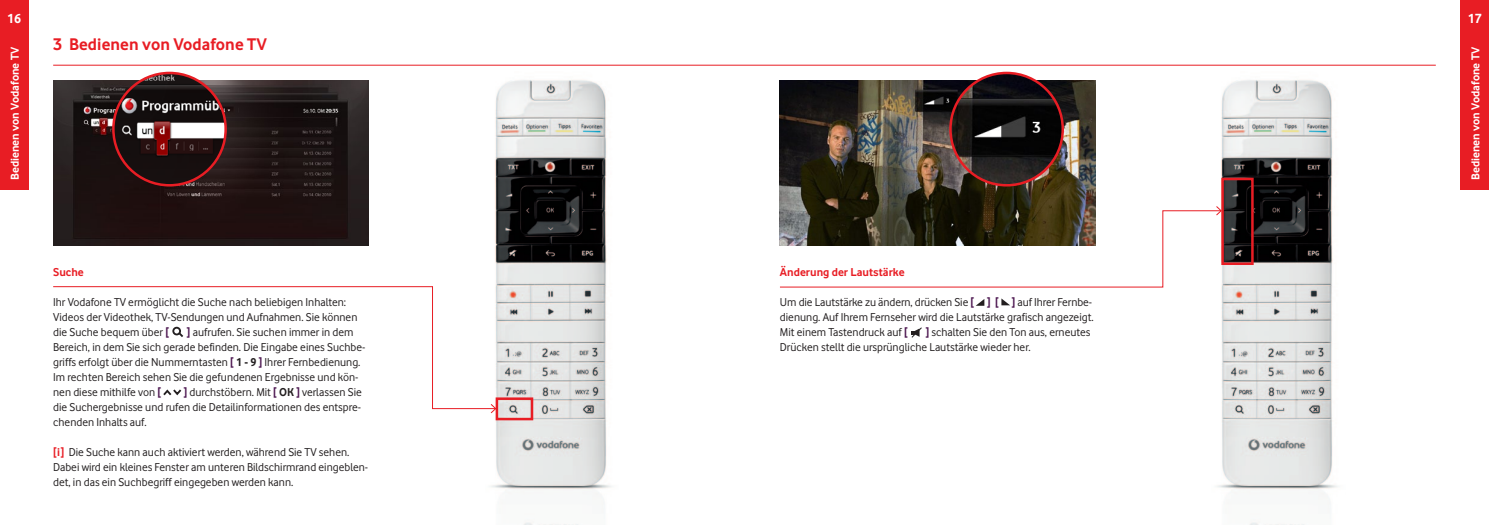
<style>
.page{position:relative;width:1489px;height:525px;background:#fff}
.page>*{position:absolute;margin:0;border:0;box-sizing:border-box;transform-origin:0 0}
.t1{font:700 17.5px "Vodafone Rg CE";letter-spacing:.005em;color:#e81d24}
.t2{font:700 13.75px "Vodafone Rg CE";color:#fff}
.t3{font:11.88px/15px "Vodafone Rg CE";color:#231f20}
.t4{font:700 11.88px "Vodafone Rg CE";color:#fff}
.t5{font:700 11.88px "Vodafone Rg CE";color:#e81d24}
.s1{font-weight:700;color:#4b154f}
.s2{font-weight:700}
.s3{font-weight:700;color:#e81d24}
</style>
<div class="page">
<hr style="left:53px;top:65px;width:1382px;height:1px;background:#e81d24">
<img style="left:485px;top:80px;width:127px;height:444px">
<img style="left:1217px;top:80px;width:121px;height:444px">
<img style="left:53px;top:80px;width:315px;height:165px">
<img style="left:113px;top:73px;width:113px;height:112px;border-radius:56px">
<div style="left:112px;top:72px;width:115px;height:114px;border:2px solid #e81d24;border-radius:50%"></div>
<svg style="left:53px;top:285px;width:443px;height:124px"></svg>
<svg style="left:490px;top:403px;width:5px;height:11px"></svg>
<svg style="left:976px;top:299px;width:8px;height:6px"></svg>
<svg style="left:1001px;top:298px;width:9px;height:7px"></svg>
<svg style="left:911px;top:327px;width:11px;height:11px"></svg>
<img style="left:780px;top:80px;width:315px;height:130px">
<img style="left:950px;top:73px;width:112px;height:112px;border-radius:56px">
<div style="left:949px;top:72px;width:114px;height:114px;border:2px solid #e81d24;border-radius:50%"></div>
<svg style="left:779px;top:210px;width:442px;height:78px"></svg>
<svg style="left:1215px;top:205px;width:6px;height:11px"></svg>
<div style="left:495px;top:397px;width:38px;height:23px;border:2px solid #e81d24"></div>
<div style="left:1221px;top:178px;width:32px;height:87px;border:2px solid #e81d24"></div>
<div style="left:1460px;top:37px;width:28px;height:153px;background:#e81d24"></div>
<div style="left:0;top:37px;width:28px;height:153px;background:#e81d24"></div>
<div style="left:0;top:0;width:28px;height:36px;background:#e81d24"></div>
<div style="left:1460px;top:0;width:28px;height:36px;background:#e81d24"></div>
<p class="t2" style="left:7px;top:10px;width:16px">16</p>
<p class="t2" style="left:1467px;top:10px;width:16px">17</p>
<h1 class="t1" style="left:53px;top:34px;width:215px">3 Bedienen von Vodafone TV</h1>
<p class="t4" style="left:8px;top:180px;width:134px;rotate:-90deg">Bedienen von Vodafone TV</p>
<p class="t4" style="left:1468px;top:180px;width:134px;rotate:-90deg">Bedienen von Vodafone TV</p>
<p class="t5" style="left:53px;top:265px;width:32px">Suche</p>
<p class="t3" style="left:53px;top:294px;width:306px">Ihr Vodafone TV ermöglicht die Suche nach beliebigen Inhalten:<br>Videos der Videothek, TV-Sendungen und Aufnahmen. Sie können die Suche bequem über <span class="s1">[</span></p>
<p class="t3" style="left:53px;top:324px;width:314px;text-indent:134px"><span class="s1">]</span> aufrufen. Sie suchen immer in dem Bereich, in dem Sie sich gerade befinden. Die Eingabe eines Suchbe&shy;griffs erfolgt über die Nummerntasten <span class="s1">[</span> <span class="s2">1 - 9</span> <span class="s1">]</span> Ihrer Fernbedienung.<br>Im rechten Bereich sehen Sie die gefundenen Ergebnisse und kön&shy;nen diese mithilfe von <span class="s1">[</span></p>
<p class="t3" style="left:53px;top:384px;width:310px;text-align:justify;text-indent:130px"><span class="s1">]</span> durchstöbern. Mit <span class="s1">[</span> <span class="s2">OK</span> <span class="s1">]</span> verlassen Sie die Suchergebnisse und rufen die Detailinformationen des entspre&shy;chenden Inhalts auf.</p>
<p class="t3" style="left:53px;top:444px;width:316px"><span class="s3">[i]</span> Die Suche kann auch aktiviert werden, während Sie TV sehen.<br>Dabei wird ein kleines Fenster am unteren Bildschirmrand eingeblen&shy;det, in das ein Suchbegriff eingegeben werden kann.</p>
<p class="t5" style="left:780px;top:265px;width:126px">Änderung der Lautstärke</p>
<p class="t3" style="left:780px;top:294px;width:315px;text-align:justify">Um die Lautstärke zu ändern, drücken Sie <span class="s1">[ ] [ ]</span> auf Ihrer Fernbe&shy;dienung. Auf Ihrem Fernseher wird die Lautstärke grafisch angezeigt.<br>Mit einem Tastendruck auf <span class="s1">[</span></p>
<p class="t3" style="left:780px;top:324px;width:312px;text-indent:146px"><span class="s1">]</span> schalten Sie den Ton aus, erneutes<br>Drücken stellt die ursprüngliche Lautstärke wieder her.</p>
</div>
